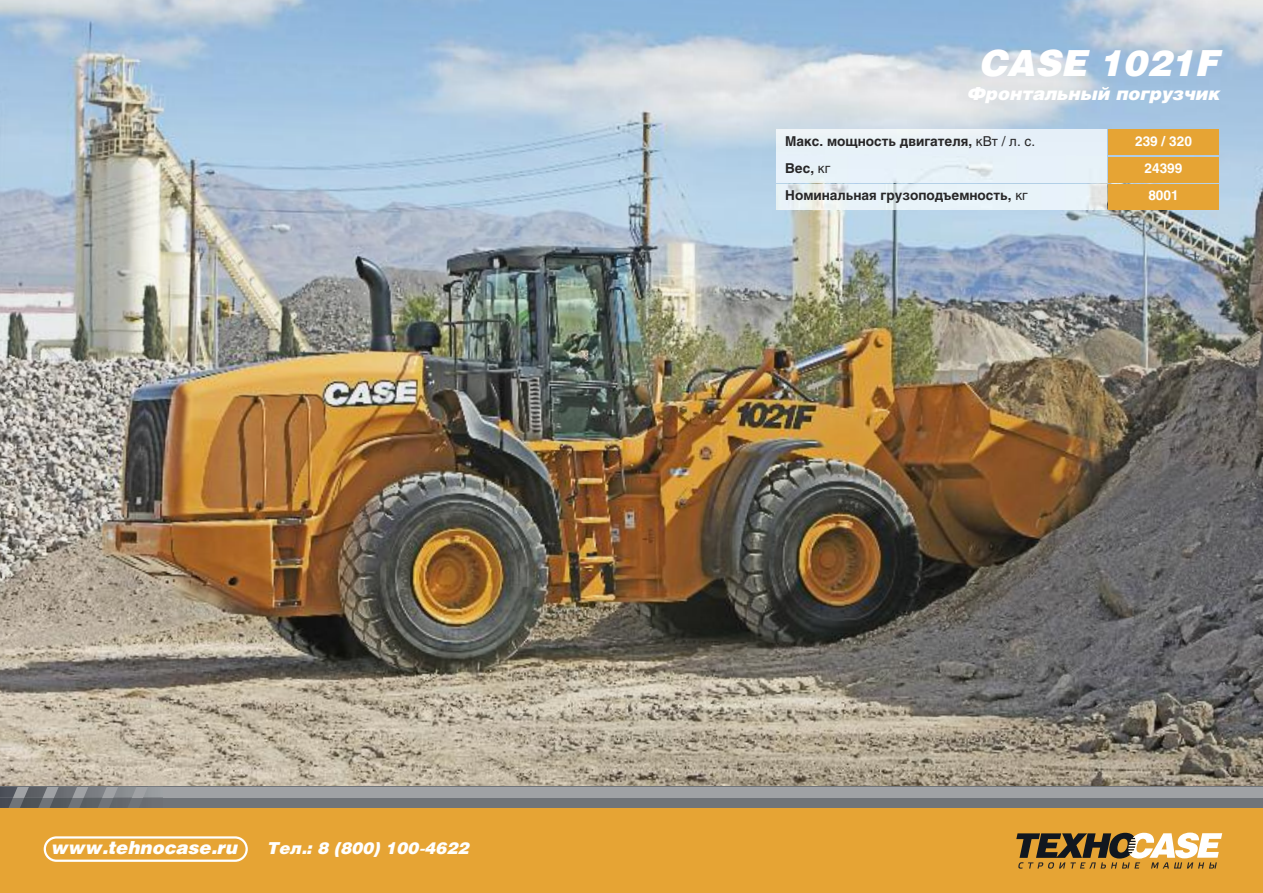
<style>
.page{position:relative;width:1263px;height:893px;background:#fff}
.page>*{position:absolute;margin:0;border:0;box-sizing:border-box;transform-origin:0 0}
.t1{font:italic 900 36px "Helios";color:#fff}
.t2{font:italic 900 18px "Helios";color:#fff}
.t3{font:italic 900 16.5px "Helios";color:#fff}
.t4{font:700 13.5px "Helios";color:#272627}
.t5{font:700 13.5px "Helios";color:#fff}
.s1{font-weight:400}
</style>
<div class="page">
<img style="left:0;top:0;width:1263px;height:787px">
<div style="left:0;top:808px;width:1263px;height:85px;background:#e6a434"></div>
<div style="left:0;top:787px;width:1263px;height:21px;background:#707479"></div>
<div style="left:0;top:787px;width:1263px;height:10px;background:#a0a2a5"></div>
<img style="left:0;top:787px;width:163px;height:21px">
<svg style="left:1016px;top:833px;width:206px;height:36px"></svg>
<div style="left:777px;top:130px;width:329px;height:25px;background:#e7f1f8"></div>
<div style="left:1108px;top:130px;width:111px;height:25px;background:#e6a434"></div>
<div style="left:777px;top:157px;width:329px;height:25px;background:#e7f2f9"></div>
<div style="left:1108px;top:157px;width:111px;height:25px;background:#e6a434"></div>
<img style="left:777px;top:184px;width:329px;height:26px">
<div style="left:1108px;top:184px;width:111px;height:26px;background:#e6a434"></div>
<svg style="left:44px;top:836px;width:204px;height:26px;background:#eab458"></svg>
<h2 class="t2" style="left:51px;top:841px;width:188px">www.tehnocase.ru</h2>
<p class="t3" style="left:268px;top:842px;width:203px">Тел.: 8 (800) 100-4622</p>
<h1 class="t1" style="left:980px;top:50px;width:242px">СASE 1021F</h1>
<h2 class="t2" style="left:967px;top:87px;width:255px">Фронтальный погрузчик</h2>
<p class="t4" style="left:785px;top:136px;width:251px">Макс. мощность двигателя, <span class="s1">кВт / л. с.</span></p>
<p class="t5" style="left:1135px;top:136px;width:58px">239 / 320</p>
<p class="t4" style="left:785px;top:163px;width:47px">Вес, <span class="s1">кг</span></p>
<p class="t5" style="left:1144px;top:163px;width:39px">24399</p>
<p class="t4" style="left:785px;top:190px;width:244px">Номинальная грузоподъемность, <span class="s1">кг</span></p>
<p class="t5" style="left:1148px;top:190px;width:32px">8001</p>
</div>
